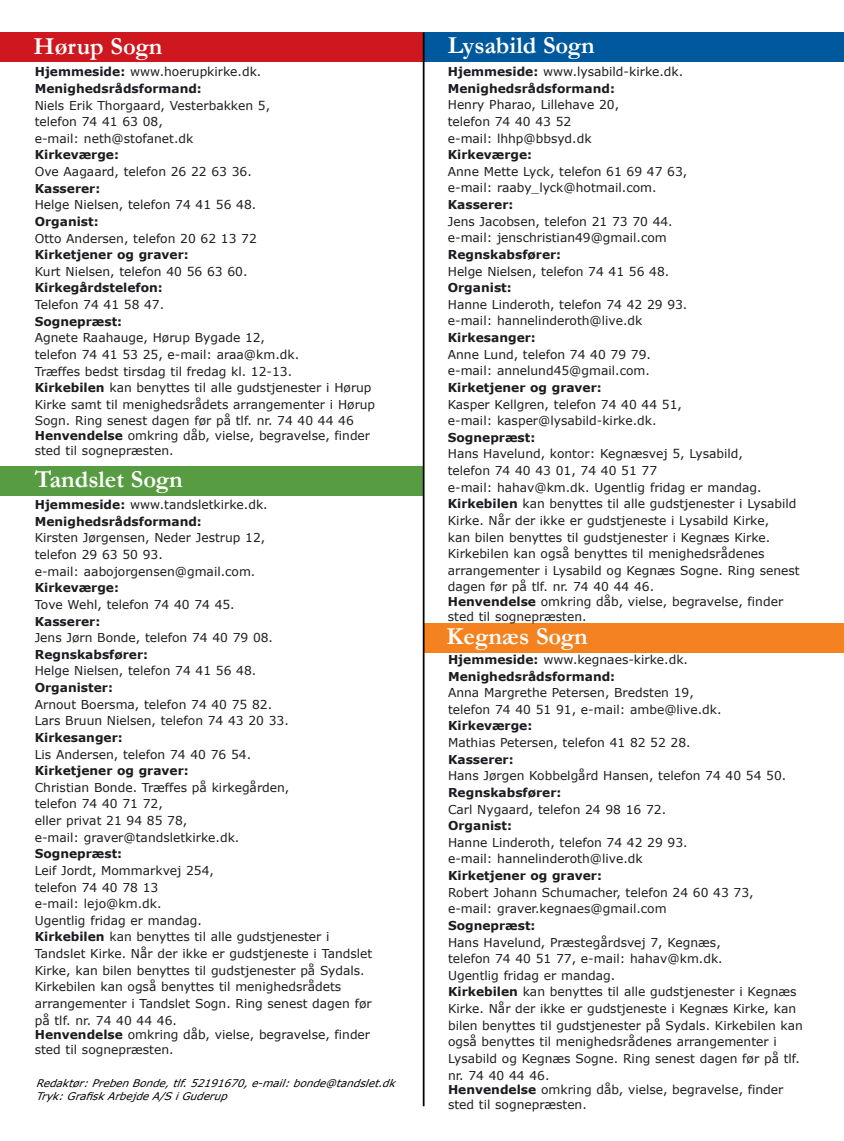
<style>
.page{position:relative;width:844px;height:1141px;background:#fff}
.page>*{position:absolute;margin:0;border:0;box-sizing:border-box;transform-origin:0 0}
.t1{font:700 24.5px "Garamond";color:#fff}
.t2{font:12.25px/16.6px "Verdana";color:#1b1c20}
.t3{font:700 12.25px/16.6px "Verdana";color:#1b1c20}
.t4{font:italic 10.5px/12.6px "Verdana";color:#000}
.s1{font-weight:400}
.s2{font-weight:700}
</style>
<div class="page">
<div style="left:424px;top:32px;width:419px;height:30px;background:#00599d"></div>
<div style="left:424px;top:623px;width:419px;height:30px;background:#f58220"></div>
<div style="left:0;top:466px;width:423px;height:30px;background:#579c42"></div>
<div style="left:0;top:32px;width:423px;height:30px;background:#ce171e"></div>
<hr style="left:422px;top:32px;width:2px;height:1074px;background:#000">
<h1 class="t1" style="left:33px;top:30px;width:130px">Hørup Sogn</h1>
<p class="t3" style="left:35px;top:63px;width:228px">Hjemmeside: <span class="s1">www.hoerupkirke.dk.<br></span>Menighedsrådsformand:</p>
<p class="t2" style="left:35px;top:97px;width:237px">Niels Erik Thorgaard, Vesterbakken 5, telefon 74 41 63 08,<br>e-mail: neth@stofanet.dk</p>
<p class="t3" style="left:35px;top:146px;width:86px">Kirkeværge:</p>
<p class="t2" style="left:35px;top:163px;width:218px">Ove Aagaard, telefon 26 22 63 36.</p>
<p class="t3" style="left:35px;top:180px;width:67px">Kasserer:</p>
<p class="t2" style="left:35px;top:196px;width:223px">Helge Nielsen, telefon 74 41 56 48.</p>
<p class="t3" style="left:35px;top:213px;width:65px">Organist:</p>
<p class="t2" style="left:35px;top:230px;width:223px">Otto Andersen, telefon 20 62 13 72</p>
<p class="t3" style="left:35px;top:246px;width:155px">Kirketjener og graver:</p>
<p class="t2" style="left:35px;top:263px;width:214px">Kurt Nielsen, telefon 40 56 63 60.</p>
<p class="t3" style="left:35px;top:279px;width:130px">Kirkegårdstelefon:</p>
<p class="t2" style="left:35px;top:296px;width:131px">Telefon 74 41 58 47.</p>
<p class="t3" style="left:35px;top:313px;width:89px">Sognepræst:</p>
<p class="t2" style="left:35px;top:329px;width:342px">Agnete Raahauge, Hørup Bygade 12,<br>telefon 74 41 53 25, e-mail: araa@km.dk.<br>Træffes bedst tirsdag til fredag kl. 12-13.<br><span class="s2">Kirkebilen</span> kan benyttes til alle gudstjenester i Hørup Kirke samt til menighedsrådets arrangementer i Hørup Sogn. Ring senest dagen før på tlf. nr. 74 40 44 46</p>
<p class="t2" style="left:35px;top:428px;width:337px;line-height:14.7px"><span class="s2">Henvendelse</span> omkring dåb, vielse, begravelse, finder sted til sognepræsten.</p>
<h1 class="t1" style="left:35px;top:463px;width:149px">Tandslet Sogn</h1>
<p class="t3" style="left:35px;top:496px;width:234px">Hjemmeside: <span class="s1">www.tandsletkirke.dk.<br></span>Menighedsrådsformand:</p>
<p class="t2" style="left:35px;top:530px;width:232px">Kirsten Jørgensen, Neder Jestrup 12, telefon 29 63 50 93.<br>e-mail: aabojorgensen@gmail.com.</p>
<p class="t3" style="left:35px;top:579px;width:86px">Kirkeværge:</p>
<p class="t2" style="left:35px;top:596px;width:201px">Tove Wehl, telefon 74 40 74 45.</p>
<p class="t3" style="left:35px;top:612px;width:67px">Kasserer:</p>
<p class="t2" style="left:35px;top:629px;width:240px">Jens Jørn Bonde, telefon 74 40 79 08.</p>
<p class="t3" style="left:35px;top:646px;width:115px">Regnskabsfører:</p>
<p class="t2" style="left:35px;top:662px;width:223px">Helge Nielsen, telefon 74 41 56 48.</p>
<p class="t3" style="left:35px;top:679px;width:80px">Organister:</p>
<p class="t2" style="left:35px;top:696px;width:255px">Arnout Boersma, telefon 74 40 75 82.<br>Lars Bruun Nielsen, telefon 74 43 20 33.</p>
<p class="t3" style="left:35px;top:729px;width:89px">Kirkesanger:</p>
<p class="t2" style="left:35px;top:746px;width:218px">Lis Andersen, telefon 74 40 76 54.</p>
<p class="t3" style="left:35px;top:762px;width:155px">Kirketjener og graver:</p>
<p class="t2" style="left:35px;top:779px;width:256px">Christian Bonde. Træffes på kirkegården, telefon 74 40 71 72,<br>eller privat 21 94 85 78,<br>e-mail: graver@tandsletkirke.dk.</p>
<p class="t3" style="left:35px;top:845px;width:89px">Sognepræst:</p>
<p class="t2" style="left:35px;top:862px;width:339px">Leif Jordt, Mommarkvej 254,<br>telefon 74 40 78 13<br>e-mail: lejo@km.dk.<br>Ugentlig fridag er mandag.<br><span class="s2">Kirkebilen</span> kan benyttes til alle gudstjenester i Tandslet Kirke. Når der ikke er gudstjeneste i Tandslet Kirke, kan bilen benyttes til gudstjenester på Sydals.<br>Kirkebilen kan også benyttes til menighedsrådets arrangementer i Tandslet Sogn. Ring senest dagen før på tlf. nr. 74 40 44 46.</p>
<p class="t2" style="left:35px;top:1027px;width:337px;line-height:14.7px"><span class="s2">Henvendelse</span> omkring dåb, vielse, begravelse, finder sted til sognepræsten.</p>
<p class="t4" style="left:36px;top:1077px;width:365px">Redaktør:PrebenBonde,tlf.52191670,e-mail:bonde@tandslet.dk<br>Tryk:GrafiskArbejdeA/SiGuderup</p>
<h1 class="t1" style="left:447px;top:29px;width:148px">Lysabild Sogn</h1>
<p class="t3" style="left:447px;top:63px;width:237px">Hjemmeside: <span class="s1">www.lysabild-kirke.dk.<br></span>Menighedsrådsformand:</p>
<p class="t2" style="left:447px;top:96px;width:173px">Henry Pharao, Lillehave 20, telefon 74 40 43 52<br>e-mail: lhhp@bbsyd.dk</p>
<p class="t3" style="left:447px;top:146px;width:86px">Kirkeværge:</p>
<p class="t2" style="left:447px;top:163px;width:241px">Anne Mette Lyck, telefon 61 69 47 63, e-mail: raaby_lyck@hotmail.com.</p>
<p class="t3" style="left:447px;top:196px;width:67px">Kasserer:</p>
<p class="t2" style="left:447px;top:213px;width:226px">Jens Jacobsen, telefon 21 73 70 44. e-mail: jenschristian49@gmail.com</p>
<p class="t3" style="left:447px;top:246px;width:115px">Regnskabsfører:</p>
<p class="t2" style="left:447px;top:263px;width:223px">Helge Nielsen, telefon 74 41 56 48.</p>
<p class="t3" style="left:447px;top:279px;width:65px">Organist:</p>
<p class="t2" style="left:447px;top:296px;width:241px">Hanne Linderoth, telefon 74 42 29 93. e-mail: hannelinderoth@live.dk</p>
<p class="t3" style="left:447px;top:329px;width:89px">Kirkesanger:</p>
<p class="t2" style="left:447px;top:346px;width:205px">Anne Lund, telefon 74 40 79 79. e-mail: annelund45@gmail.com.</p>
<p class="t3" style="left:447px;top:379px;width:155px">Kirketjener og graver:</p>
<p class="t2" style="left:447px;top:396px;width:235px">Kasper Kellgren, telefon 74 40 44 51, e-mail: kasper@lysabild-kirke.dk.</p>
<p class="t3" style="left:447px;top:429px;width:89px">Sognepræst:</p>
<p class="t2" style="left:447px;top:446px;width:353px">Hans Havelund, kontor: Kegnæsvej 5, Lysabild,<br>telefon 74 40 43 01, 74 40 51 77<br>e-mail: hahav@km.dk. Ugentlig fridag er mandag.<br><span class="s2">Kirkebilen</span> kan benyttes til alle gudstjenester i Lysabild Kirke. Når der ikke er gudstjeneste i Lysabild Kirke,<br>kan bilen benyttes til gudstjenester i Kegnæs Kirke.<br>Kirkebilen kan også benyttes til menighedsrådenes arrangementer i Lysabild og Kegnæs Sogne. Ring senest dagen før på tlf. nr. 74 40 44 46.</p>
<p class="t2" style="left:447px;top:594px;width:337px;line-height:14.7px"><span class="s2">Henvendelse</span> omkring dåb, vielse, begravelse, finder sted til sognepræsten.</p>
<h1 class="t1" style="left:446px;top:619px;width:143px">Kegnæs Sogn</h1>
<p class="t3" style="left:448px;top:651px;width:241px">Hjemmeside: <span class="s1">www.kegnaes-kirke.dk.<br></span>Menighedsrådsformand:</p>
<p class="t2" style="left:448px;top:684px;width:275px">Anna Margrethe Petersen, Bredsten 19, telefon 74 40 51 91, e-mail: ambe@live.dk.</p>
<p class="t3" style="left:448px;top:717px;width:86px">Kirkeværge:</p>
<p class="t2" style="left:448px;top:734px;width:244px">Mathias Petersen, telefon 41 82 52 28.</p>
<p class="t3" style="left:448px;top:751px;width:67px">Kasserer:</p>
<p class="t2" style="left:448px;top:767px;width:340px">Hans Jørgen Kobbelgård Hansen, telefon 74 40 54 50.</p>
<p class="t3" style="left:448px;top:784px;width:115px">Regnskabsfører:</p>
<p class="t2" style="left:448px;top:801px;width:219px">Carl Nygaard, telefon 24 98 16 72.</p>
<p class="t3" style="left:448px;top:817px;width:65px">Organist:</p>
<p class="t2" style="left:448px;top:834px;width:241px">Hanne Linderoth, telefon 74 42 29 93. e-mail: hannelinderoth@live.dk</p>
<p class="t3" style="left:448px;top:867px;width:155px">Kirketjener og graver:</p>
<p class="t2" style="left:448px;top:884px;width:307px">Robert Johann Schumacher, telefon 24 60 43 73, e-mail: graver.kegnaes@gmail.com</p>
<p class="t3" style="left:448px;top:917px;width:89px">Sognepræst:</p>
<p class="t2" style="left:448px;top:934px;width:356px">Hans Havelund, Præstegårdsvej 7, Kegnæs,<br>telefon 74 40 51 77, e-mail: hahav@km.dk.<br>Ugentlig fridag er mandag.<br><span class="s2">Kirkebilen</span> kan benyttes til alle gudstjenester i Kegnæs Kirke. Når der ikke er gudstjeneste i Kegnæs Kirke, kan bilen benyttes til gudstjenester på Sydals. Kirkebilen kan også benyttes til menighedsrådenes arrangementer i Lysabild og Kegnæs Sogne. Ring senest dagen før på tlf. nr. 74 40 44 46.</p>
<p class="t2" style="left:448px;top:1082px;width:337px;line-height:14.7px"><span class="s2">Henvendelse</span> omkring dåb, vielse, begravelse, finder sted til sognepræsten.</p>
</div>
